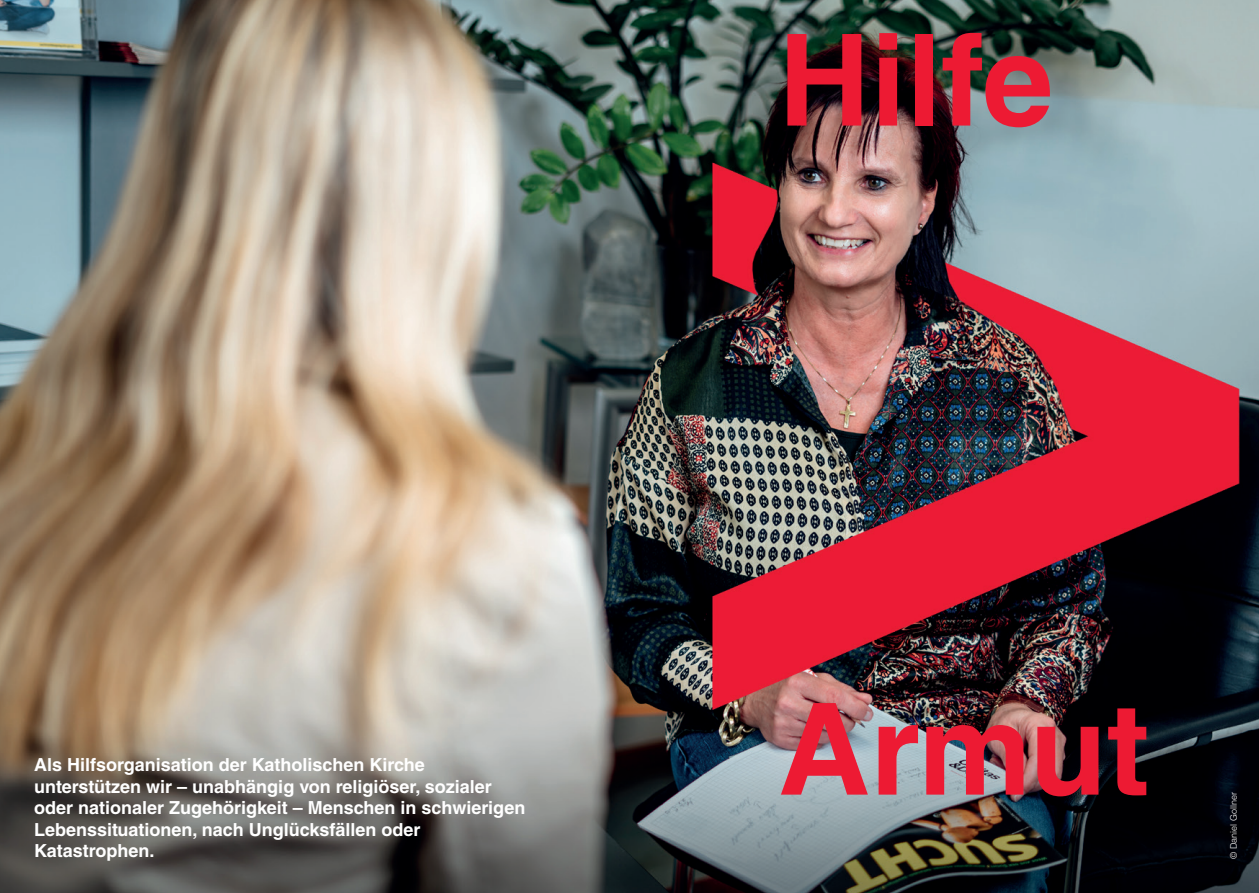
<style>
.page{position:relative;width:1259px;height:893px;background:#fff}
.page>*{position:absolute;margin:0;border:0;box-sizing:border-box;transform-origin:0 0}
.t1{font:700 127.5px "Helvetica LT Std";color:#ed1a33}
.t2{font:700 18px/21.6px "Helvetica LT Std";color:#fff}
.t3{font:300 9px "Helvetica LT Std";color:#fff}
</style>
<div class="page">
<img style="left:0;top:0;width:1259px;height:893px">
<p class="t2" style="left:34px;top:753px;width:493px">Als Hilfsorganisation der Katholischen Kirche unterstützen wir – unabhängig von religiöser, sozialer oder nationaler Zugehörigkeit – Menschen in schwierigen Lebenssituationen, nach Unglücksfällen oder Katastrophen.</p>
<h1 class="t1" style="left:778px;top:3px;width:277px">Hilfe</h1>
<h1 class="t1" style="left:778px;top:672px;width:372px">Armut</h1>
<p class="t3" style="left:1228px;top:859px;width:68px;rotate:-90deg">© Daniel Gollner</p>
</div>
